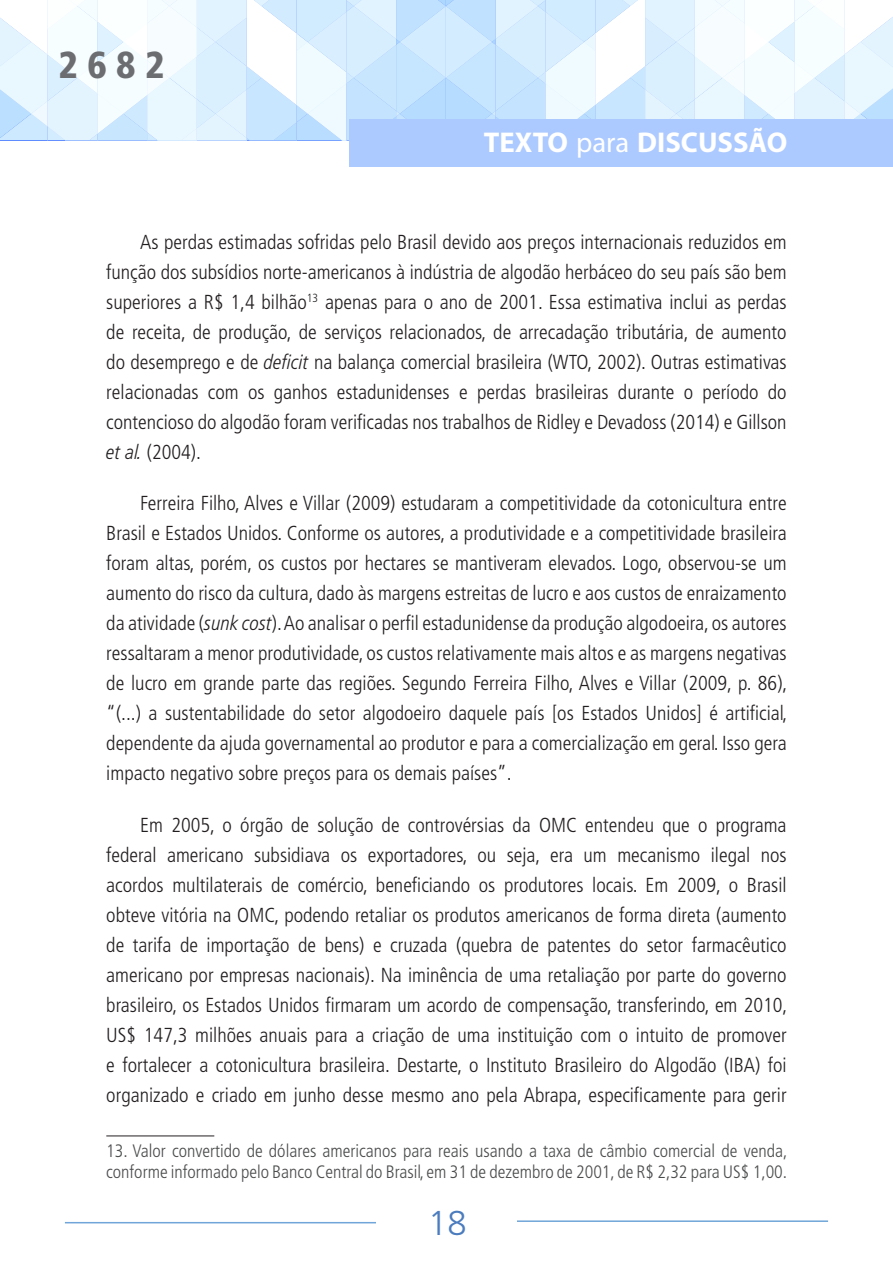
<style>
.page{position:relative;width:893px;height:1263px;background:#fff}
.page>*{position:absolute;margin:0;border:0;box-sizing:border-box;transform-origin:0 0}
.t1{font:900 condensed 37.5px "Frutiger LT Pro";color:#6c6d70}
.t2{font:300 34.5px "Frutiger LT Pro";color:#4b7cbe}
.t3{font:700 28.65px "Myriad Pro";color:#fff}
.texto_corrido{font:300 condensed 20.25px/30px "Frutiger LT Pro";color:#231f20;text-align:justify}
.nota_rodape{font:300 condensed 18px/21px "Frutiger LT Pro";color:#4b4c4d}
.s1{font-weight:400}
.s2{font-style:italic}
</style>
<div class="page">
<svg style="left:0;top:0;width:893px;height:140px"></svg>
<div style="left:349px;top:119px;width:544px;height:48px;background:#accaff"></div>
<hr style="left:517px;top:1220px;width:311px;height:2px;background:#6fa5d9">
<hr style="left:65px;top:1222px;width:311px;height:1px;background:#6fa5d9">
<hr style="left:106px;top:1135px;width:108px;height:1px;background:#231f20">
<h1 class="t1" style="left:58px;top:42px;width:108px">2682</h1>
<h3 class="t3" style="left:484px;top:124px;width:305px">TEXTO <span class="s1">para</span> DISCUSSÃO</h3>
<p class="texto_corrido" style="left:106px;top:227px;width:682px;text-indent:34px">As perdas estimadas sofridas pelo Brasil devido aos preços internacionais reduzidos em função dos subsídios norte-americanos à indústria de algodão herbáceo do seu país são bem superiores a R$ 1,4 bilhão<sup>13</sup> apenas para o ano de 2001. Essa estimativa inclui as perdas de receita, de produção, de serviços relacionados, de arrecadação tributária, de aumento do desemprego e de <span class="s2">deficit</span> na balança comercial brasileira (WTO, 2002). Outras estimativas relacionadas com os ganhos estadunidenses e perdas brasileiras durante o período do contencioso do algodão foram verificadas nos trabalhos de Ridley e Devadoss (2014) e Gillson <span class="s2">et al.</span> (2004).</p>
<p class="texto_corrido" style="left:106px;top:489px;width:683px;text-indent:34px">Ferreira Filho, Alves e Villar (2009) estudaram a competitividade da cotonicultura entre Brasil e Estados Unidos. Conforme os autores, a produtividade e a competitividade brasileira foram altas, porém, os custos por hectares se mantiveram elevados. Logo, observou-se um aumento do risco da cultura, dado às margens estreitas de lucro e aos custos de enraizamento da atividade (<span class="s2">sunk cost</span>). Ao analisar o perfil estadunidense da produção algodoeira, os autores ressaltaram a menor produtividade, os custos relativamente mais altos e as margens negativas de lucro em grande parte das regiões. Segundo Ferreira Filho, Alves e Villar (2009, p. 86), “(...) a sustentabilidade do setor algodoeiro daquele país [os Estados Unidos] é artificial, dependente da ajuda governamental ao produtor e para a comercialização em geral. Isso gera impacto negativo sobre preços para os demais países”.</p>
<p class="texto_corrido" style="left:106px;top:810px;width:683px;text-indent:34px">Em 2005, o órgão de solução de controvérsias da OMC entendeu que o programa federal americano subsidiava os exportadores, ou seja, era um mecanismo ilegal nos acordos multilaterais de comércio, beneficiando os produtores locais. Em 2009, o Brasil obteve vitória na OMC, podendo retaliar os produtos americanos de forma direta (aumento de tarifa de importação de bens) e cruzada (quebra de patentes do setor farmacêutico americano por empresas nacionais). Na iminência de uma retaliação por parte do governo brasileiro, os Estados Unidos firmaram um acordo de compensação, transferindo, em 2010, US$ 147,3 milhões anuais para a criação de uma instituição com o intuito de promover e fortalecer a cotonicultura brasileira. Destarte, o Instituto Brasileiro do Algodão (IBA) foi organizado e criado em junho desse mesmo ano pela Abrapa, especificamente para gerir</p>
<p class="nota_rodape" style="left:106px;top:1140px;width:682px">13. Valor convertido de dólares americanos para reais usando a taxa de câmbio comercial de venda, conforme informado pelo Banco Central do Brasil, em 31 de dezembro de 2001, de R$ 2,32 para US$ 1,00.</p>
<h2 class="t2" style="left:428px;top:1203px;width:40px">18</h2>
</div>
